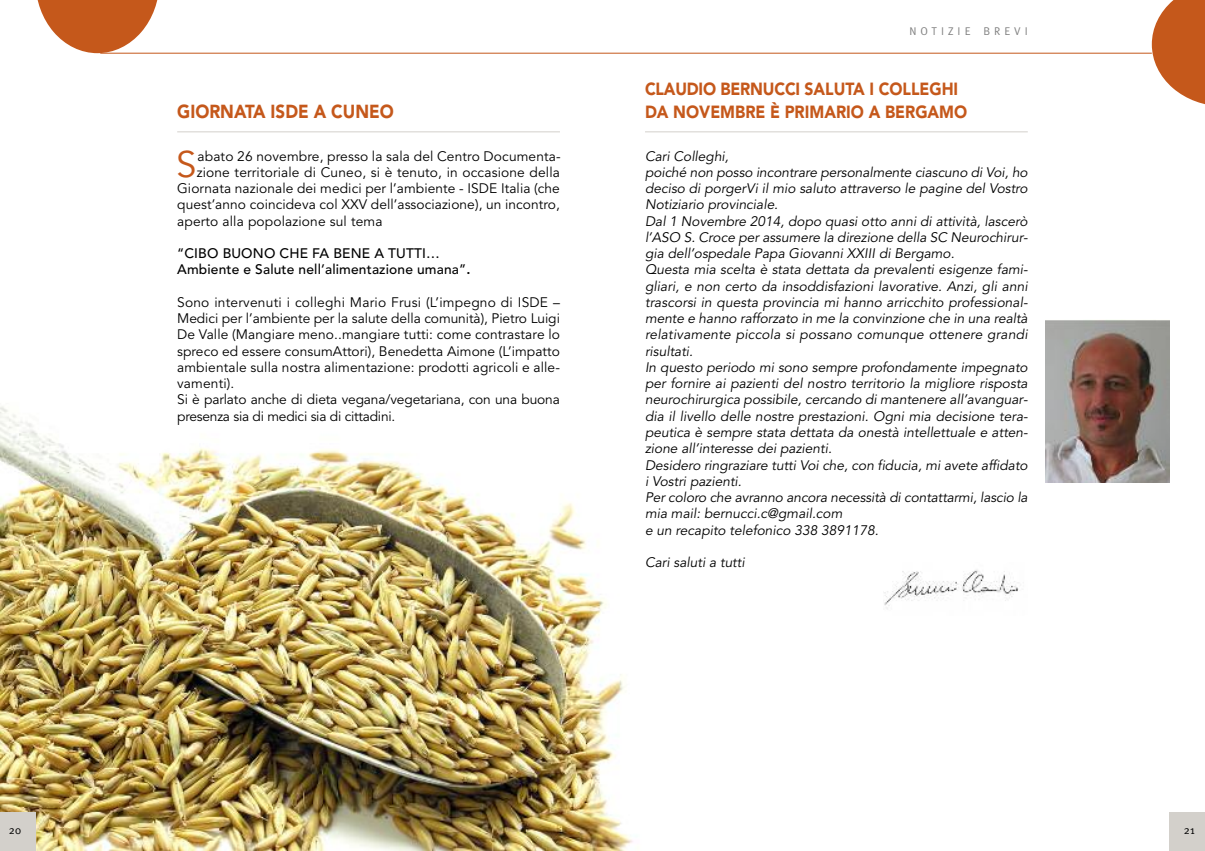
<style>
.page{position:relative;width:1205px;height:851px;background:#fff}
.page>*{position:absolute;margin:0;border:0;box-sizing:border-box;transform-origin:0 0}
.t1{font:36.62px "Avenir";color:#c5581b}
.t2{font:900 18.75px "Avenir";color:#c5581b;scale:.9 1}
.t3{font:900 17.5px/22px "Avenir";color:#c5581b;scale:.9 1}
.t4{font:italic 13.75px/16.2px "Avenir";color:#000}
.t5{font:13.75px/16.2px "Avenir";letter-spacing:.005em;color:#000}
.t6{font:500 13.75px/16.2px "Avenir";letter-spacing:.01em;color:#000}
.t7{font:11.25px "Meta";letter-spacing:.355em;color:#808080}
.t8{font:11.25px "Meta";color:#000}
.s1{font-weight:800}
</style>
<div class="page">
<img style="left:0;top:406px;width:633px;height:444px">
<div style="left:1169px;top:812px;width:36px;height:38px;background:#d3d0cb"></div>
<svg style="left:1152px;top:0;width:53px;height:105px"></svg>
<div style="left:0;top:812px;width:35px;height:38px;background:#d3d0cb"></div>
<hr style="left:177px;top:131px;width:383px;height:1px;background:#d3d0cb">
<svg style="left:37px;top:0;width:122px;height:53px"></svg>
<hr style="left:100px;top:53px;width:1052px;height:1px;background:#c5581b">
<hr style="left:645px;top:131px;width:383px;height:1px;background:#d3d0cb">
<img style="left:1045px;top:320px;width:124px;height:162px">
<img style="left:884px;top:570px;width:135px;height:39px">
<p class="t8" style="left:9px;top:823px;width:14px">20</p>
<h2 class="t2" style="left:177px;top:104px;width:242px">GIORNATA ISDE A CUNEO</h2>
<h1 class="t1" style="left:176px;top:149px;width:22px">S</h1>
<p class="t5" style="left:198px;top:149px;width:365px">abato 26 novembre, presso la sala del Centro Documenta-</p>
<p class="t5" style="left:197px;top:165px;width:365px">zione territoriale di Cuneo, si è tenuto, in occasione della</p>
<p class="t5" style="left:177px;top:181px;width:384px">Giornata nazionale dei medici per l’ambiente - ISDE Italia (che</p>
<p class="t5" style="left:177px;top:197px;width:384px">quest’anno coincideva col XXV dell’associazione), un incontro,</p>
<p class="t5" style="left:177px;top:214px;width:207px">aperto alla popolazione sul tema</p>
<p class="t6" style="left:177px;top:246px;width:295px">“CIBO BUONO CHE FA BENE A TUTTI…<br>Ambiente e Salute nell’alimentazione umana”<span class="s1">.</span></p>
<p class="t5" style="left:177px;top:295px;width:384px">Sono intervenuti i colleghi Mario Frusi (L’impegno di ISDE – Medici per l’ambiente per la salute della comunità), Pietro Luigi De Valle (Mangiare meno..mangiare tutti: come contrastare lo spreco ed essere consumAttori), Benedetta Aimone (L’impatto ambientale sulla nostra alimentazione: prodotti agricoli e alle&shy;vamenti).<br>Si è parlato anche di dieta vegana/vegetariana, con una buona presenza sia di medici sia di cittadini.</p>
<p class="t7" style="left:909px;top:25px;width:120px">NOTIZIE BREVI</p>
<p class="t3" style="left:645px;top:80px;width:359px">CLAUDIO BERNUCCI SALUTA I COLLEGHI<br>DA NOVEMBRE È PRIMARIO A BERGAMO</p>
<p class="t4" style="left:645px;top:149px;width:384px">Cari Colleghi,<br>poiché non posso incontrare personalmente ciascuno di Voi, ho deciso di porgerVi il mio saluto attraverso le pagine del Vostro Notiziario provinciale.<br>Dal 1 Novembre 2014, dopo quasi otto anni di attività, lascerò l’ASO S. Croce per assumere la direzione della SC Neurochirur&shy;gia dell’ospedale Papa Giovanni XXIII di Bergamo.<br>Questa mia scelta è stata dettata da prevalenti esigenze fami&shy;gliari, e non certo da insoddisfazioni lavorative. Anzi, gli anni trascorsi in questa provincia mi hanno arricchito professional&shy;mente e hanno rafforzato in me la convinzione che in una realtà relativamente piccola si possano comunque ottenere grandi risultati.<br>In questo periodo mi sono sempre profondamente impegnato per fornire ai pazienti del nostro territorio la migliore risposta neurochirurgica possibile, cercando di mantenere all’avanguar&shy;dia il livello delle nostre prestazioni. Ogni mia decisione tera&shy;peutica è sempre stata dettata da onestà intellettuale e atten&shy;zione all’interesse dei pazienti.<br>Desidero ringraziare tutti Voi che, con fiducia, mi avete affidato i Vostri pazienti.<br>Per coloro che avranno ancora necessità di contattarmi, lascio la mia mail: bernucci.c@gmail.com<br>e un recapito telefonico 338 3891178.</p>
<p class="t4" style="left:645px;top:555px;width:101px">Cari saluti a tutti</p>
<p class="t8" style="left:1184px;top:823px;width:12px">21</p>
</div>
